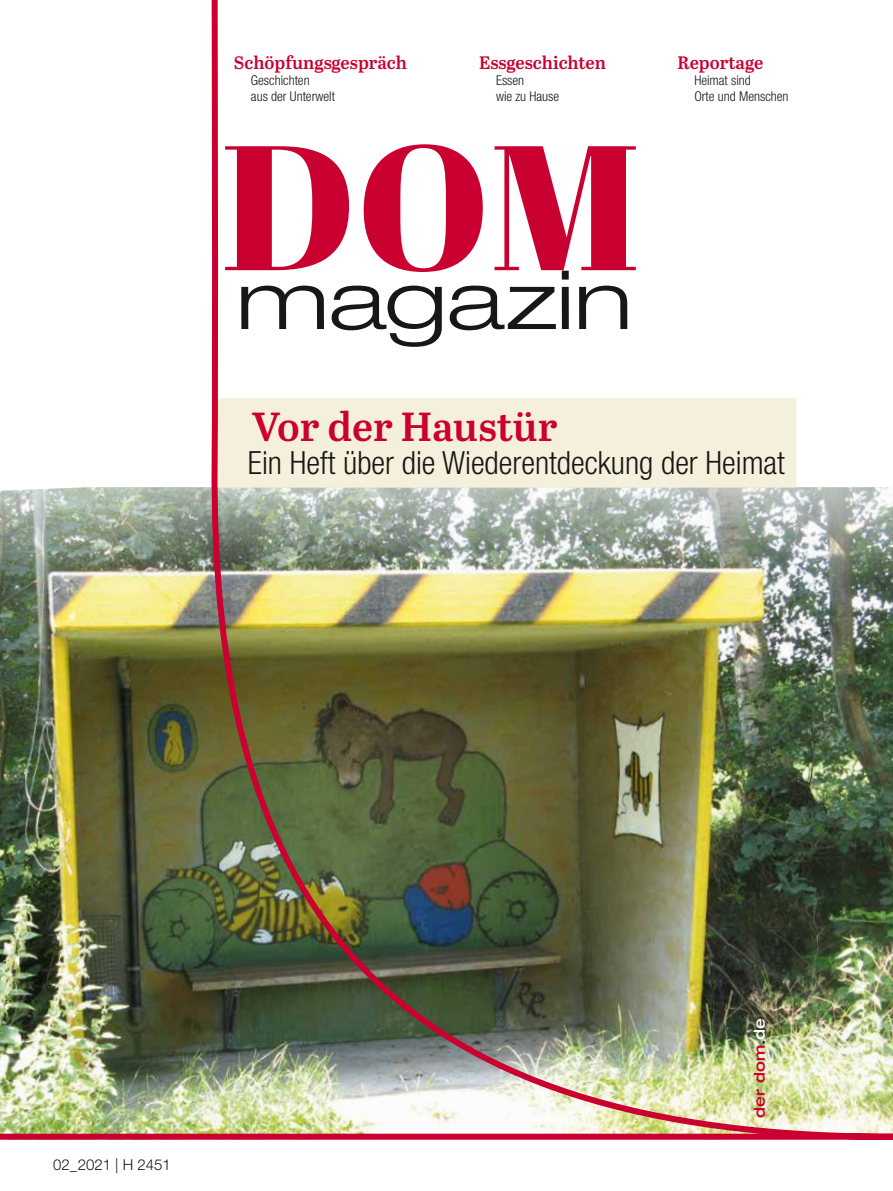
<style>
.page{position:relative;width:893px;height:1191px;background:#fff}
.page>*{position:absolute;margin:0;border:0;box-sizing:border-box;transform-origin:0 0}
.t1{font:177px "Abril Fatface";color:#ca0030}
.t2{font:300 expanded 81px "Helvetica Neue LT Com";color:#181716;scale:1.15 1}
.t3{font:600 40.5px "Abril Text";color:#ca0030}
.t4{font:300 condensed 31.95px "Helvetica Neue LT Std";color:#181716}
.t5{font:600 18px "Abril Text";color:#ca0030}
.t6{font:300 15px "Helvetica Neue LT Std";color:#181716}
.t7{font:500 expanded 15px "Helvetica Neue LT Com";letter-spacing:.01em;color:#ca0030}
.t8{font:300 condensed 13.5px/16.2px "Helvetica Neue LT Std";color:#181716}
.s1{color:#181716}
.s2{color:#fff}
</style>
<div class="page">
<img style="left:0;top:0;width:893px;height:1140px">
<h3 class="t5" style="left:234px;top:49px;width:174px">Schöpfungsgespräch</h3>
<p class="t8" style="left:251px;top:72px;width:85px">Geschichten<br>aus der Unterwelt</p>
<h3 class="t5" style="left:479px;top:49px;width:128px">Essgeschichten</h3>
<p class="t8" style="left:496px;top:72px;width:65px">Essen<br>wie zu Hause</p>
<h1 class="t1" style="left:221px;top:83px;width:420px">DOM</h1>
<h2 class="t2" style="left:236px;top:271px;width:346px">magazin</h2>
<h3 class="t5" style="left:677px;top:49px;width:87px">Reportage</h3>
<p class="t8" style="left:694px;top:72px;width:96px">Heimat sind<br>Orte und Menschen</p>
<h3 class="t3" style="left:252px;top:396px;width:307px">Vor der Haustür</h3>
<h3 class="t4" style="left:248px;top:445px;width:539px">Ein Heft über die Wiederentdeckung der Heimat</h3>
<p class="t6" style="left:53px;top:1155px;width:119px">02_2021 | H 2451</p>
<p class="t7" style="left:754px;top:1117px;width:101px;rotate:-90deg">der dom<span class="s1">.</span><span class="s2">de</span></p>
</div>
